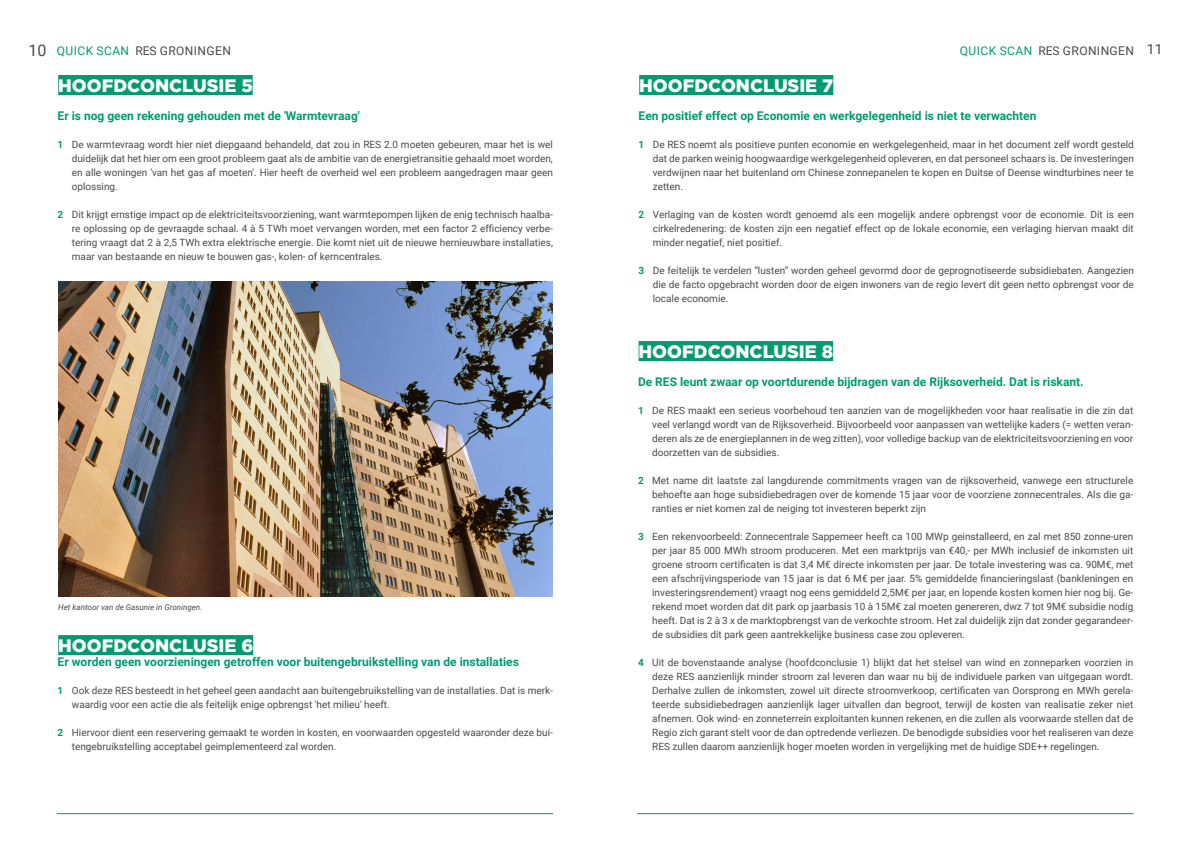
<style>
.page{position:relative;width:1191px;height:842px;background:#fff}
.page>*{position:absolute;margin:0;border:0;box-sizing:border-box;transform-origin:0 0}
.t1{font:900 18px "Gotham";color:#fff}
.t2{font:700 12px "Roboto";color:#029b70}
.t3{font:12px "Roboto";letter-spacing:.035em;color:#4a4a49}
.t4{font:10px/14px "Roboto";color:#4a4a49;text-align:justify}
.t5{font:italic 8px "Roboto";color:#4a4a49}
.s1{font-size:16px}
.s2{color:#029b70}
.s3{font-size:14px}
.s4{font-weight:700;color:#029b70}
</style>
<div class="page">
<hr style="left:637px;top:813px;width:496px;height:1px;background:#029b70">
<hr style="left:57px;top:813px;width:496px;height:1px;background:#029b70">
<div style="left:58px;top:75px;width:195px;height:20px;background:#029b70"></div>
<div style="left:638px;top:341px;width:195px;height:20px;background:#029b70"></div>
<div style="left:58px;top:635px;width:195px;height:20px;background:#029b70"></div>
<div style="left:639px;top:75px;width:194px;height:20px;background:#029b70"></div>
<img style="left:58px;top:281px;width:494px;height:315px">
<p class="t3" style="left:28px;top:42px;width:204px"><span class="s1">10</span> <span class="s2">QUICK SCAN</span> RES GRONINGEN</p>
<p class="t3" style="left:960px;top:42px;width:204px"><span class="s2">QUICK SCAN</span> RES GRONINGEN <span class="s3">11</span></p>
<h1 class="t1" style="left:58px;top:73px;width:196px">HOOFDCONCLUSIE 5</h1>
<h1 class="t1" style="left:639px;top:73px;width:196px">HOOFDCONCLUSIE 7</h1>
<p class="t2" style="left:58px;top:107px;width:304px">Er is nog geen rekening gehouden met de 'Warmtevraag'</p>
<p class="t4" style="left:72px;top:137px;width:482px;text-indent:-14px"><span class="s4">1</span> De warmtevraag wordt hier niet diepgaand behandeld, dat zou in RES 2.0 moeten gebeuren, maar het is wel duidelijk dat het hier om een groot probleem gaat als de ambitie van de energietransitie gehaald moet worden, en alle woningen 'van het gas af moeten'. Hier heeft de overheid wel een probleem aangedragen maar geen oplossing.</p>
<p class="t4" style="left:72px;top:207px;width:482px;text-indent:-14px"><span class="s4">2</span> Dit krijgt ernstige impact op de elektriciteitsvoorziening, want warmtepompen lijken de enig technisch haalba&shy;re oplossing op de gevraagde schaal. 4 à 5 TWh moet vervangen worden, met een factor 2 efficiency verbe&shy;tering vraagt dat 2 à 2,5 TWh extra elektrische energie. Die komt niet uit de nieuwe hernieuwbare installaties, maar van bestaande en nieuw te bouwen gas-, kolen- of kerncentrales.</p>
<p class="t5" style="left:58px;top:602px;width:146px">Het kantoor van de Gasunie in Groningen.</p>
<h1 class="t1" style="left:58px;top:633px;width:196px">HOOFDCONCLUSIE 6</h1>
<p class="t2" style="left:58px;top:653px;width:463px">Er worden geen voorzieningen getroffen voor buitengebruikstelling van de installaties</p>
<p class="t4" style="left:72px;top:683px;width:482px;text-indent:-14px"><span class="s4">1</span> Ook deze RES besteedt in het geheel geen aandacht aan buitengebruikstelling van de installaties. Dat is merk&shy;waardig voor een actie die als feitelijk enige opbrengst 'het milieu' heeft.</p>
<p class="t4" style="left:72px;top:725px;width:482px;text-indent:-14px"><span class="s4">2</span> Hiervoor dient een reservering gemaakt te worden in kosten, en voorwaarden opgesteld waaronder deze bui&shy;tengebruikstelling acceptabel geimplementeerd zal worden.</p>
<p class="t2" style="left:638px;top:107px;width:399px">Een positief effect op Economie en werkgelegenheid is niet te verwachten</p>
<p class="t4" style="left:653px;top:137px;width:482px;text-indent:-14px"><span class="s4">1</span> De RES noemt als positieve punten economie en werkgelegenheid, maar in het document zelf wordt gesteld dat de parken weinig hoogwaardige werkgelegenheid opleveren, en dat personeel schaars is. De investeringen verdwijnen naar het buitenland om Chinese zonnepanelen te kopen en Duitse of Deense windturbines neer te zetten.</p>
<p class="t4" style="left:653px;top:207px;width:482px;text-indent:-14px"><span class="s4">2</span> Verlaging van de kosten wordt genoemd als een mogelijk andere opbrengst voor de economie. Dit is een cirkelredenering: de kosten zijn een negatief effect op de lokale economie, een verlaging hiervan maakt dit minder negatief, niet positief.</p>
<p class="t4" style="left:653px;top:263px;width:482px;text-indent:-14px"><span class="s4">3</span> De feitelijk te verdelen “lusten” worden geheel gevormd door de geprognotiseerde subsidiebaten. Aangezien die de facto opgebracht worden door de eigen inwoners van de regio levert dit geen netto opbrengst voor de locale economie.</p>
<h1 class="t1" style="left:638px;top:339px;width:196px">HOOFDCONCLUSIE 8</h1>
<p class="t2" style="left:638px;top:373px;width:447px">De RES leunt zwaar op voortdurende bijdragen van de Rijksoverheid. Dat is riskant.</p>
<p class="t4" style="left:652px;top:403px;width:482px;text-indent:-14px"><span class="s4">1</span> De RES maakt een serieus voorbehoud ten aanzien van de mogelijkheden voor haar realisatie in die zin dat veel verlangd wordt van de Rijksoverheid. Bijvoorbeeld voor aanpassen van wettelijke kaders (= wetten veran&shy;deren als ze de energieplannen in de weg zitten), voor volledige backup van de elektriciteitsvoorziening en voor doorzetten van de subsidies.</p>
<p class="t4" style="left:652px;top:473px;width:482px;text-indent:-14px"><span class="s4">2</span> Met name dit laatste zal langdurende commitments vragen van de rijksoverheid, vanwege een structurele behoefte aan hoge subsidiebedragen over de komende 15 jaar voor de voorziene zonnecentrales. Als die ga&shy;ranties er niet komen zal de neiging tot investeren beperkt zijn</p>
<p class="t4" style="left:652px;top:529px;width:482px;text-indent:-14px"><span class="s4">3</span> Een rekenvoorbeeld: Zonnecentrale Sappemeer heeft ca 100 MWp geinstalleerd, en zal met 850 zonne-uren per jaar 85 000 MWh stroom produceren. Met een marktprijs van €40,- per MWh inclusief de inkomsten uit groene stroom certificaten is dat 3,4 M€ directe inkomsten per jaar. De totale investering was ca. 90M€, met een afschrijvingsperiode van 15 jaar is dat 6 M€ per jaar. 5% gemiddelde financieringslast (bankleningen en investeringsrendement) vraagt nog eens gemiddeld 2,5M€ per jaar, en lopende kosten komen hier nog bij. Ge&shy;rekend moet worden dat dit park op jaarbasis 10 à 15M€ zal moeten genereren, dwz 7 tot 9M€ subsidie nodig heeft. Dat is 2 à 3 x de marktopbrengst van de verkochte stroom. Het zal duidelijk zijn dat zonder gegarandeer&shy;de subsidies dit park geen aantrekkelijke business case zou opleveren.</p>
<p class="t4" style="left:652px;top:655px;width:482px;text-indent:-14px"><span class="s4">4</span> Uit de bovenstaande analyse (hoofdconclusie 1) blijkt dat het stelsel van wind en zonneparken voorzien in deze RES aanzienlijk minder stroom zal leveren dan waar nu bij de individuele parken van uitgegaan wordt.<br>Derhalve zullen de inkomsten, zowel uit directe stroomverkoop, certificaten van Oorsprong en MWh gerela&shy;teerde subsidiebedragen aanzienlijk lager uitvallen dan begroot, terwijl de kosten van realisatie zeker niet afnemen. Ook wind- en zonneterrein exploitanten kunnen rekenen, en die zullen als voorwaarde stellen dat de Regio zich garant stelt voor de dan optredende verliezen. De benodigde subsidies voor het realiseren van deze RES zullen daarom aanzienlijk hoger moeten worden in vergelijking met de huidige SDE++ regelingen.</p>
</div>
